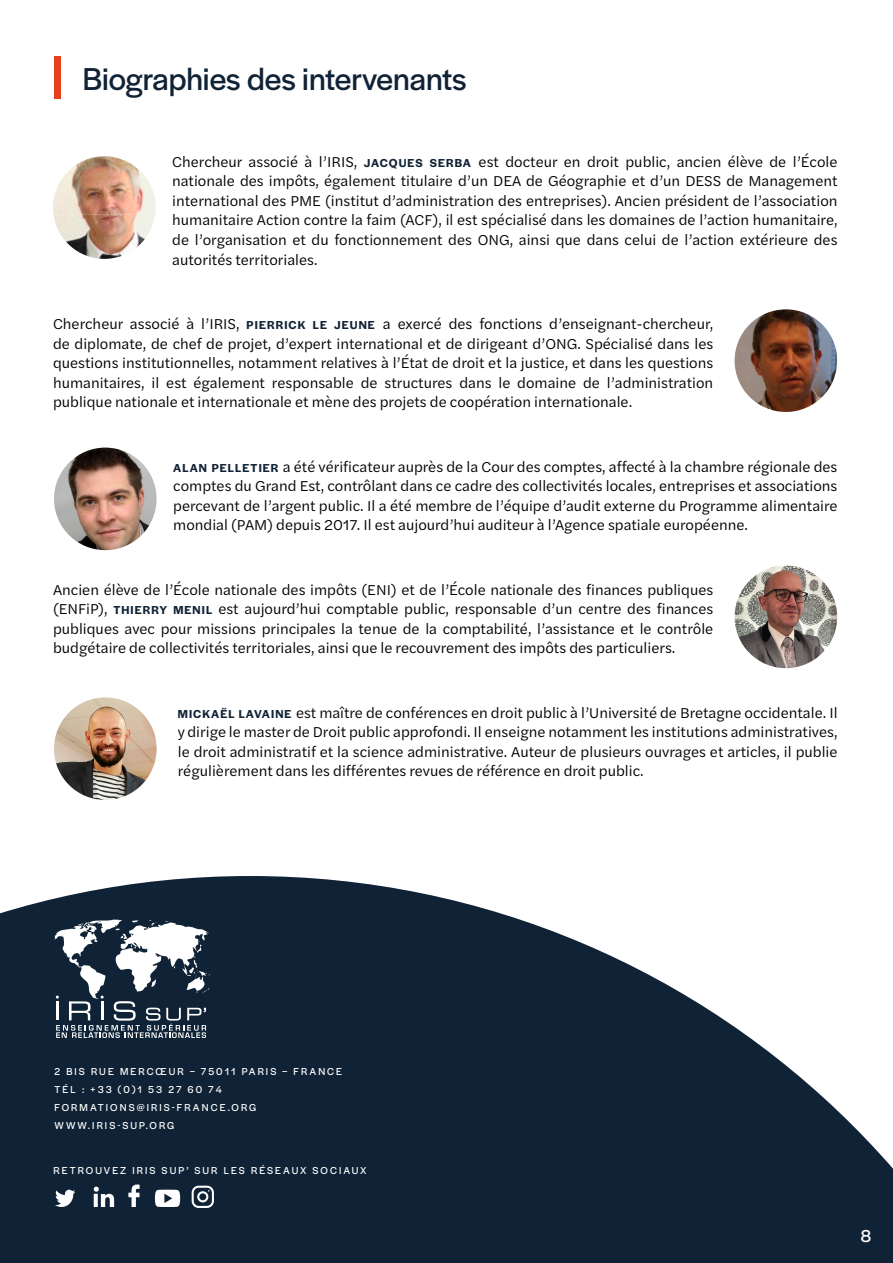
<style>
.page{position:relative;width:893px;height:1263px;background:#fff}
.page>*{position:absolute;margin:0;border:0;box-sizing:border-box;transform-origin:0 0}
.t1{font:33px "Halyard Display";color:#102235}
.t2{font:18px "Halyard Display";color:#fff}
.t3{font:15px/19.5px "Halyard Text";color:#000;text-align:justify}
.t4{font:10.5px/18px "Halyard Display";letter-spacing:.2em;color:#fff}
.s1{font-family:"Halyard Display";font-weight:600;font-size:12px;color:#102235}
</style>
<div class="page">
<div style="left:54px;top:56px;width:6px;height:43px;background:#e73e20"></div>
<img style="left:53px;top:156px;width:103px;height:103px">
<img style="left:735px;top:309px;width:102px;height:103px;border-radius:51px">
<img style="left:54px;top:448px;width:103px;height:102px;border-radius:51px">
<img style="left:54px;top:697px;width:103px;height:103px;border-radius:51px">
<svg style="left:0;top:876px;width:893px;height:387px;fill:#102235"></svg>
<svg style="left:55px;top:1190px;width:20px;height:17px"></svg>
<svg style="left:94px;top:1186px;width:20px;height:21px"></svg>
<svg style="left:128px;top:1184px;width:12px;height:23px"></svg>
<svg style="left:155px;top:1190px;width:25px;height:17px"></svg>
<svg style="left:192px;top:1186px;width:22px;height:22px"></svg>
<svg style="left:54px;top:919px;width:156px;height:119px"></svg>
<img style="left:735px;top:566px;width:102px;height:102px;border-radius:51px">
<h1 class="t1" style="left:83px;top:55px;width:385px">Biographies des intervenants</h1>
<p class="t3" style="left:172px;top:151px;width:667px">Chercheur associé à l’IRIS, <span class="s1">JACQUES SERBA</span> est docteur en droit public, ancien élève de l’École nationale des impôts, également titulaire d’un DEA de Géographie et d’un DESS de Management international des PME (institut d’administration des entreprises). Ancien président de l’association humanitaire Action contre la faim (ACF), il est spécialisé dans les domaines de l’action humanitaire, de l’organisation et du fonctionnement des ONG, ainsi que dans celui de l’action extérieure des autorités territoriales.</p>
<p class="t3" style="left:53px;top:313px;width:662px">Chercheur associé à l’IRIS, <span class="s1">PIERRICK LE JEUNE</span> a exercé des fonctions d’enseignant-chercheur, de diplomate, de chef de projet, d’expert international et de dirigeant d’ONG. Spécialisé dans les questions institutionnelles, notamment relatives à l’État de droit et la justice, et dans les questions humanitaires, il est également responsable de structures dans le domaine de l’administration publique nationale et internationale et mène des projets de coopération internationale.</p>
<p class="t3" style="left:173px;top:456px;width:666px"><span class="s1">ALAN PELLETIER</span> a été vérificateur auprès de la Cour des comptes, affecté à la chambre régionale des comptes du Grand Est, contrôlant dans ce cadre des collectivités locales, entreprises et associations percevant de l’argent public. Il a été membre de l’équipe d’audit externe du Programme alimentaire mondial (PAM) depuis 2017. Il est aujourd’hui auditeur à l’Agence spatiale européenne.</p>
<p class="t3" style="left:53px;top:579px;width:662px">Ancien élève de l’École nationale des impôts (ENI) et de l’École nationale des finances publiques (ENFiP), <span class="s1">THIERRY MENIL</span> est aujourd’hui comptable public, responsable d’un centre des finances publiques avec pour missions principales la tenue de la comptabilité, l’assistance et le contrôle budgétaire de collectivités territoriales, ainsi que le recouvrement des impôts des particuliers.</p>
<p class="t3" style="left:178px;top:702px;width:661px"><span class="s1">MICKAËL LAVAINE</span> est maître de conférences en droit public à l’Université de Bretagne occidentale. Il y dirige le master de Droit public approfondi. Il enseigne notamment les institutions administratives, le droit administratif et la science administrative. Auteur de plusieurs ouvrages et articles, il publie régulièrement dans les différentes revues de référence en droit public.</p>
<p class="t4" style="left:55px;top:1061px;width:289px">2 BIS RUE MERCŒUR – 75011 PARIS – FRANCE<br>TÉL : +33 (0)1 53 27 60 74<br>FORMATIONS@IRIS-FRANCE.ORG<br>WWW.IRIS-SUP.ORG</p>
<p class="t4" style="left:54px;top:1160px;width:314px">RETROUVEZ IRIS SUP’ SUR LES RÉSEAUX SOCIAUX</p>
<p class="t2" style="left:861px;top:1223px;width:12px">8</p>
</div>
